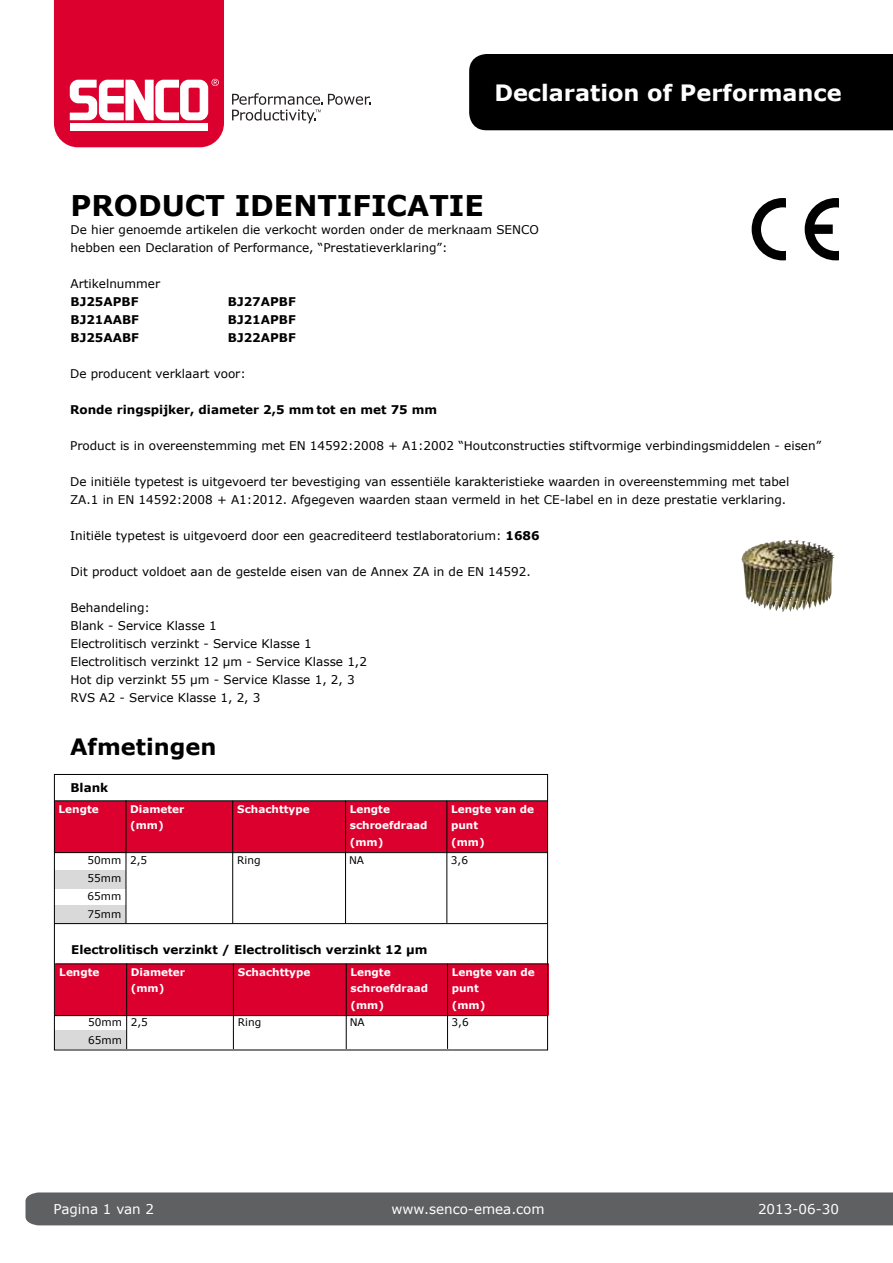
<style>
.page{position:relative;width:893px;height:1263px;background:#fff}
.page>*{position:absolute;margin:0;border:0;box-sizing:border-box;transform-origin:0 0}
.t1{font:700 28.5px "Verdana";color:#000}
.t2{font:700 22.5px "Verdana";color:#fff}
.t3{font:700 22.5px "Verdana";color:#000}
.t4{font:13.5px "Verdana";color:#fff}
.t5{font:12px/18px "Verdana";color:#000}
.t6{font:700 12px/18px "Verdana";color:#000;text-align:justify}
.t7{font:700 10.5px/16.5px "Verdana";color:#fff}
.t8{font:10.5px/18px "Verdana";color:#000;text-align:justify}
.s1{font-weight:700}
</style>
<div class="page">
<svg style="left:764px;top:540px;width:71px;height:72px"></svg>
<img style="left:741px;top:540px;width:49px;height:68px">
<div style="left:54px;top:801px;width:494px;height:52px;background:#dc002e"></div>
<hr style="left:55px;top:800px;width:493px;height:1px;background:#000">
<div style="left:54px;top:1030px;width:493px;height:19px;background:#d9d9d9"></div>
<div style="left:55px;top:964px;width:494px;height:52px;background:#dc002e"></div>
<div style="left:54px;top:870px;width:493px;height:18px;background:#d9d9d9"></div>
<div style="left:54px;top:905px;width:493px;height:19px;background:#d9d9d9"></div>
<div style="left:126px;top:853px;width:422px;height:71px;background:#fff"></div>
<div style="left:127px;top:1015px;width:422px;height:34px;background:#fff"></div>
<hr style="left:232px;top:801px;width:1px;height:122px;background:#000">
<hr style="left:54px;top:852px;width:494px;height:1px;background:#000">
<hr style="left:126px;top:800px;width:1px;height:123px;background:#000">
<hr style="left:345px;top:801px;width:1px;height:122px;background:#000">
<hr style="left:446px;top:801px;width:1px;height:122px;background:#000">
<hr style="left:55px;top:963px;width:494px;height:1px;background:#000">
<hr style="left:346px;top:964px;width:1px;height:85px;background:#000">
<hr style="left:233px;top:964px;width:1px;height:85px;background:#000">
<hr style="left:126px;top:963px;width:1px;height:86px;background:#000">
<hr style="left:447px;top:964px;width:1px;height:85px;background:#000">
<hr style="left:54px;top:923px;width:493px;height:1px;background:#000">
<div style="left:54px;top:774px;width:494px;height:276px;border:1px solid #000"></div>
<div style="left:469px;top:54px;width:424px;height:76px;background:#000"></div>
<svg style="left:232px;top:93px;width:139px;height:30px"></svg>
<svg style="left:54px;top:0;width:170px;height:147px"></svg>
<div style="left:26px;top:1192px;width:867px;height:33px;background:#5f6062"></div>
<svg style="left:752px;top:198px;width:87px;height:62px"></svg>
<hr style="left:55px;top:1015px;width:493px;height:1px;background:#000">
<h2 class="t2" style="left:494px;top:77px;width:349px">Declaration of Performance</h2>
<h1 class="t1" style="left:71px;top:185px;width:415px">Product identificatie</h1>
<p class="t5" style="left:71px;top:221px;width:470px">De hier genoemde artikelen die verkocht worden onder de merknaam SENCO hebben een Declaration of Performance, “Prestatieverklaring”:</p>
<p class="t5" style="left:71px;top:275px;width:91px">Artikelnummer</p>
<p class="t6" style="left:71px;top:292px;width:68px">BJ25APBF BJ21AABF BJ25AABF</p>
<p class="t6" style="left:228px;top:292px;width:68px">BJ27APBF BJ21APBF BJ22APBF</p>
<p class="t5" style="left:70px;top:365px;width:177px">De producent verklaart voor:</p>
<p class="t6" style="left:70px;top:400px;width:369px">Ronde ringspijker, diameter 2,5 mm tot en met 75 mm</p>
<p class="t5" style="left:70px;top:437px;width:753px">Product is in overeenstemming met EN 14592:2008 + A1:2002 “Houtconstructies stiftvormige verbindingsmiddelen - eisen”</p>
<p class="t5" style="left:70px;top:473px;width:721px">De initiële typetest is uitgevoerd ter bevestiging van essentiële karakteristieke waarden in overeenstemming met tabel<br>ZA.1 in EN 14592:2008 + A1:2012. Afgegeven waarden staan vermeld in het CE-label en in deze prestatie verklaring.</p>
<p class="t5" style="left:70px;top:527px;width:471px">Initiële typetest is uitgevoerd door een geacrediteerd testlaboratorium: <span class="s1">1686</span></p>
<p class="t5" style="left:71px;top:563px;width:462px">Dit product voldoet aan de gestelde eisen van de Annex ZA in de EN 14592.</p>
<p class="t5" style="left:71px;top:599px;width:298px">Behandeling:<br>Blank - Service Klasse 1<br>Electrolitisch verzinkt - Service Klasse 1<br>Electrolitisch verzinkt 12 μm - Service Klasse 1,2<br>Hot dip verzinkt 55 μm - Service Klasse 1, 2, 3<br>RVS A2 - Service Klasse 1, 2, 3</p>
<h2 class="t3" style="left:70px;top:731px;width:148px">Afmetingen</h2>
<p class="t6" style="left:70px;top:778px;width:39px">Blank</p>
<p class="t7" style="left:59px;top:800px;width:42px">Lengte</p>
<p class="t8" style="left:88px;top:851px;width:35px">50mm 55mm 65mm 75mm</p>
<p class="t7" style="left:130px;top:800px;width:56px">Diameter</p>
<p class="t7" style="left:237px;top:800px;width:74px">Schachttype</p>
<p class="t7" style="left:130px;top:817px;width:35px">(mm)</p>
<p class="t8" style="left:130px;top:851px;width:19px">2,5</p>
<p class="t8" style="left:237px;top:851px;width:25px">Ring</p>
<p class="t7" style="left:350px;top:800px;width:79px">Lengte schroefdraad (mm)</p>
<p class="t7" style="left:451px;top:800px;width:85px">Lengte van de punt<br>(mm)</p>
<p class="t8" style="left:349px;top:851px;width:17px">NA</p>
<p class="t8" style="left:451px;top:851px;width:19px">3,6</p>
<p class="t6" style="left:71px;top:940px;width:358px">Electrolitisch verzinkt / Electrolitisch verzinkt 12 μm</p>
<p class="t7" style="left:59px;top:963px;width:42px">Lengte</p>
<p class="t8" style="left:88px;top:1013px;width:35px">50mm<br>65mm</p>
<p class="t7" style="left:131px;top:963px;width:56px">Diameter</p>
<p class="t7" style="left:238px;top:963px;width:74px">Schachttype</p>
<p class="t7" style="left:131px;top:980px;width:35px">(mm)</p>
<p class="t8" style="left:131px;top:1013px;width:19px">2,5</p>
<p class="t8" style="left:238px;top:1013px;width:25px">Ring</p>
<p class="t7" style="left:350px;top:963px;width:79px">Lengte schroefdraad (mm)</p>
<p class="t7" style="left:452px;top:963px;width:85px">Lengte van de punt<br>(mm)</p>
<p class="t8" style="left:350px;top:1013px;width:17px">NA</p>
<p class="t8" style="left:452px;top:1013px;width:19px">3,6</p>
<p class="t4" style="left:54px;top:1200px;width:102px">Pagina 1 van 2</p>
<p class="t4" style="left:758px;top:1200px;width:82px">2013-06-30</p>
<p class="t4" style="left:391px;top:1200px;width:155px">www.senco-emea.com</p>
</div>
